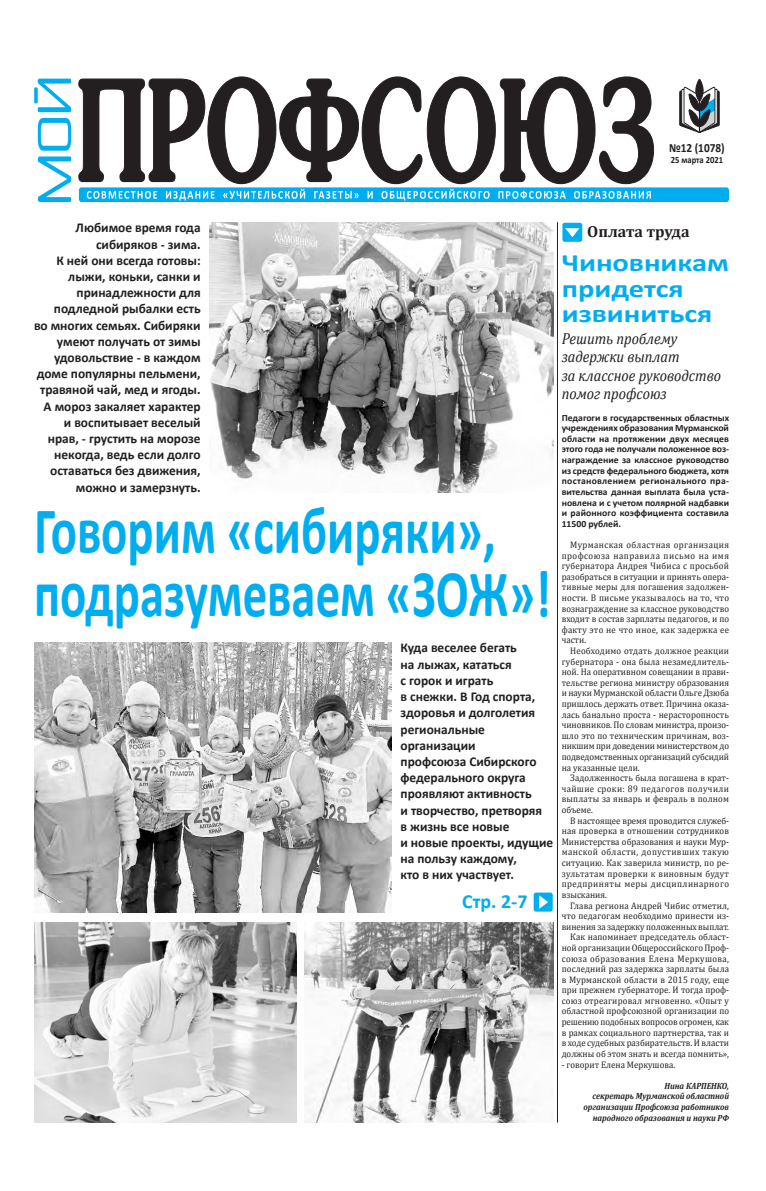
<style>
.page{position:relative;width:766px;height:1191px;background:#fff}
.page>*{position:absolute;margin:0;border:0;box-sizing:border-box;transform-origin:0 0}
.Заголовок_большой{font:700 67px/63px "Calibri";color:#00aeef;scale:.73 1}
.Заголовок_колонки{font:700 25px/25.6px "Calibri";color:#00aeef;scale:1.22 1}
.Врез_плотный{font:700 20px "Calibri";color:#00aeef}
.Подзаголовок_2{font:italic 16px/18.6px "Cambria";color:#231f20;scale:.9 1}
.Рубрика{font:700 16px "Cambria";color:#231f20}
.Врез_плотный-2{font:700 13.5px/16.2px "Calibri";color:#231f20;text-align:right}
.t1{font:700 12.5px "Calibri";color:#231f20;scale:.9 1}
.Текст{font:9.5px/10.6px "Cambria";color:#231f20;text-align:justify;scale:.93 1}
.Врез_плотный-3{font:700 9.5px/10.6px "Calibri";letter-spacing:.01em;color:#231f20;text-align:justify}
.Врез_плотный-4{font:700 9.5px "Calibri";letter-spacing:.01em;color:#231f20;scale:.9 1}
.Подпись{font:italic 700 9px/10.6px "Cambria";color:#231f20;text-align:right;scale:.9 1}
</style>
<div class="page">
<svg style="left:79px;top:77px;width:574px;height:107px"></svg>
<div style="left:79px;top:187px;width:649px;height:15px;background:#00aeef;border-radius:3px"></div>
<svg style="left:87px;top:189px;width:402px;height:12px"></svg>
<svg style="left:498px;top:191px;width:152px;height:8px"></svg>
<svg style="left:679px;top:78px;width:40px;height:55px"></svg>
<svg style="left:34px;top:79px;width:37px;height:123px"></svg>
<div style="left:562px;top:223px;width:20px;height:19px;background:#00aeef;border-radius:2px"></div>
<svg style="left:565px;top:228px;width:14px;height:9px"></svg>
<hr style="left:557px;top:222px;width:1px;height:900px;background:#231f20">
<div style="left:533px;top:892px;width:19px;height:19px;background:#00aeef;border-radius:2px"></div>
<svg style="left:539px;top:895px;width:9px;height:14px"></svg>
<img style="left:210px;top:222px;width:343px;height:270px">
<img style="left:34px;top:642px;width:357px;height:270px">
<img style="left:34px;top:922px;width:262px;height:200px">
<img style="left:304px;top:922px;width:249px;height:200px">
<p class="t1" style="left:669px;top:139px;width:63px">№12 (1078)</p>
<p class="Врез_плотный-4" style="left:670px;top:154px;width:59px">25 марта 2021</p>
<p class="Врез_плотный-2" style="left:34px;top:219px;width:168px">Любимое время года сибиряков - зима.<br>К ней они всегда готовы: лыжи, коньки, санки и принадлежности для подледной рыбалки есть<br>во многих семьях. Сибиряки умеют получать от зимы удовольствие - в каждом доме популярны пельмени, травяной чай, мед и ягоды.<br>А мороз закаляет характер и воспитывает веселый нрав, - грустить на морозе некогда, ведь если долго оставаться без движения, можно и замерзнуть.</p>
<p class="Заголовок_большой" style="left:34px;top:496px;width:709px">Говорим «сибиряки», подразумеваем «ЗОЖ»!</p>
<p class="Врез_плотный-2" style="left:400px;top:639px;width:154px;text-align:left">Куда веселее бегать<br>на лыжах, кататься<br>с горок и играть<br>в снежки. В Год спорта, здоровья и долголетия региональные организации<br>профсоюза Сибирского федерального округа проявляют активность<br>и творчество, претворяя<br>в жизнь все новые<br>и новые проекты, идущие на пользу каждому,<br>кто в них участвует.</p>
<p class="Врез_плотный" style="left:462px;top:887px;width:67px">Стр. 2-7</p>
<p class="Рубрика" style="left:587px;top:220px;width:104px">Оплата труда</p>
<p class="Заголовок_колонки" style="left:561px;top:249px;width:139px">Чиновникам придется извиниться</p>
<p class="Подзаголовок_2" style="left:561px;top:328px;width:178px">Решить проблему задержки выплат<br>за классное руководство помог профсоюз</p>
<p class="Врез_плотный-3" style="left:561px;top:412px;width:169px">Педагоги в государственных областных учреждениях образования Мурманской области на протяжении двух месяцев этого года не получали положенное воз&shy;награждение за классное руководство из средств федерального бюджета, хотя постановлением регионального пра&shy;вительства данная выплата была уста&shy;новлена и с учетом полярной надбавки и районного коэффициента составила 11500 рублей.</p>
<p class="Текст" style="left:561px;top:539px;width:181px;text-indent:9px">Мурманская областная организация профсоюза направила письмо на имя губернатора Андрея Чибиса с просьбой разобраться в ситуации и принять опера&shy;тивные меры для погашения задолжен&shy;ности. В письме указывалось на то, что вознаграждение за классное руководство входит в состав зарплаты педагогов, и по факту это не что иное, как задержка ее части.</p>
<p class="Текст" style="left:561px;top:645px;width:181px;text-indent:9px">Необходимо отдать должное реакции губернатора - она была незамедлитель&shy;ной. На оперативном совещании в прави&shy;тельстве региона министру образования и науки Мурманской области Ольге Дзюба пришлось держать ответ. Причина оказа&shy;лась банально проста - нерасторопность чиновников. По словам министра, произо&shy;шло это по техническим причинам, воз&shy;никшим при доведении министерством до подведомственных организаций субсидий на указанные цели.</p>
<p class="Текст" style="left:561px;top:772px;width:181px;text-indent:8px">Задолженность была погашена в крат&shy;чайшие сроки: 89 педагогов получили выплаты за январь и февраль в полном объеме.</p>
<p class="Текст" style="left:561px;top:815px;width:181px;text-indent:8px">В настоящее время проводится служеб&shy;ная проверка в отношении сотрудников Министерства образования и науки Мур&shy;манской области, допустивших такую ситуацию. Как заверила министр, по ре&shy;зультатам проверки к виновным будут предприняты меры дисциплинарного взыскания.</p>
<p class="Текст" style="left:561px;top:900px;width:181px;text-indent:9px">Глава региона Андрей Чибис отметил, что педагогам необходимо принести из&shy;винения за задержку положенных выплат.</p>
<p class="Текст" style="left:561px;top:931px;width:181px;text-indent:9px">Как напоминает председатель област&shy;ной организации Общероссийского Проф&shy;союза образования Елена Меркушова, последний раз задержка зарплаты была в Мурманской области в 2015 году, еще при прежнем губернаторе. И тогда проф&shy;союз отреагировал мгновенно. «Опыт у областной профсоюзной организации по решению подобных вопросов огромен, как в рамках социального партнерства, так и в ходе судебных разбирательств. И власти должны об этом знать и всегда помнить»,</p>
<p class="Текст" style="left:561px;top:1059px;width:123px">- говорит Елена Меркушова.</p>
<p class="Подпись" style="left:664px;top:1080px;width:73px">Нина КАРПЕНКО,</p>
<p class="Подпись" style="left:583px;top:1090px;width:163px">секретарь Мурманской областной организации Профсоюза работников народного образования и науки РФ</p>
</div>
